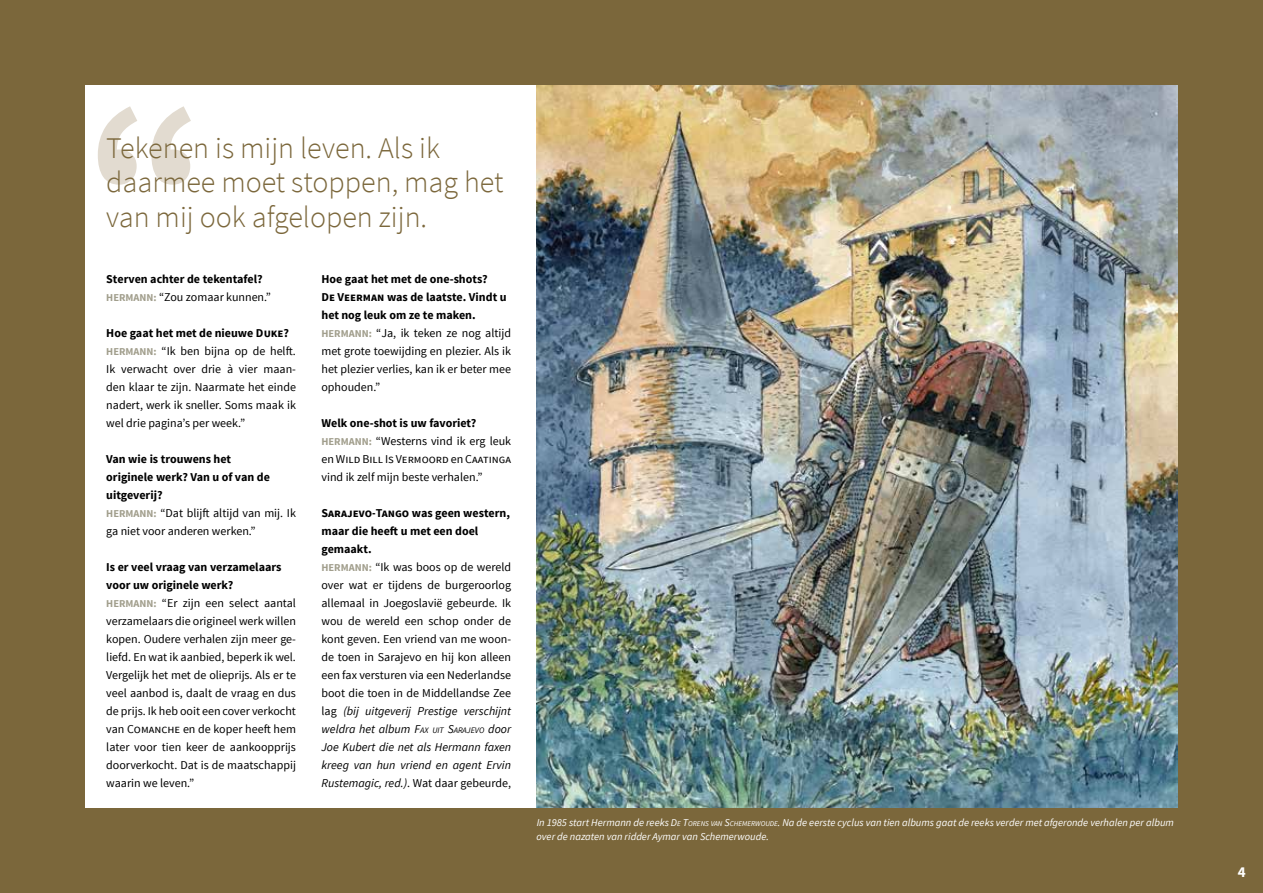
<style>
.page{position:relative;width:1263px;height:893px;background:#7b673b}
.page>*{position:absolute;margin:0;border:0;box-sizing:border-box;transform-origin:0 0}
.t1{font:300 30px/34.5px "Source Sans Pro";color:#7b673b}
.t2{font:700 15px "Source Sans Pro";color:#fff}
.t3{font:12px/18px "Source Sans Pro";color:#000}
.t4{font:700 12px/18px "Source Sans Pro";color:#000}
.t5{font:italic 10.5px/13.5px "Source Sans Pro";color:#fff}
.s1{font-size:10.5px;color:#a19e8c}
.s2{font-weight:400}
.s3{font-weight:700}
.s4{font-weight:700;font-size:10.5px;color:#a19e8c}
.s5{font-style:italic}
.s6{font-style:italic;font-size:8.4px}
.s7{font-style:inherit}
.s8{font-size:7.35px}
</style>
<div class="page">
<div style="left:85px;top:85px;width:1093px;height:723px;background:#fff"></div>
<svg style="left:98px;top:106px;width:93px;height:79px"></svg>
<img style="left:537px;top:85px;width:641px;height:723px">
<h1 class="t1" style="left:106px;top:131px;width:399px">Tekenen is mijn leven. Als ik daarmee moet stoppen, mag het van mij ook afgelopen zijn.</h1>
<p class="t4" style="left:106px;top:270px;width:166px">Sterven achter de tekentafel? <span class="s1">hermann:</span> <span class="s2">“Zou zomaar kunnen.”</span></p>
<p class="t3" style="left:106px;top:324px;width:191px"><span class="s3">Hoe gaat het met de nieuwe Duke? </span><span class="s4">hermann:</span> “Ik ben bijna op de helft.<br>Ik verwacht over drie à vier maan&shy;den klaar te zijn. Naarmate het einde nadert, werk ik sneller. Soms maak ik wel drie pagina’s per week.”</p>
<p class="t4" style="left:106px;top:450px;width:191px">Van wie is trouwens het<br>originele werk? Van u of van de uitgeverij?<br><span class="s1">hermann:</span> <span class="s2">“Dat blijft altijd van mij. Ik ga niet voor anderen werken.”</span></p>
<p class="t3" style="left:106px;top:558px;width:191px"><span class="s3">Is er veel vraag van verzamelaars voor uw originele werk?<br></span><span class="s4">hermann:</span> “Er zijn een select aantal verzamelaars die origineel werk willen kopen. Oudere verhalen zijn meer ge&shy;liefd. En wat ik aanbied, beperk ik wel.<br>Vergelijk het met de olieprijs. Als er te veel aanbod is, daalt de vraag en dus de prijs. Ik heb ooit een cover verkocht van Comanche en de koper heeft hem later voor tien keer de aankoopprijs doorverkocht. Dat is de maatschappij waarin we leven.”</p>
<p class="t3" style="left:321px;top:270px;width:191px"><span class="s3">Hoe gaat het met de one-shots?<br>De Veerman was de laatste. Vindt u het nog leuk om ze te maken. </span><span class="s4">hermann:</span> “Ja, ik teken ze nog altijd met grote toewijding en plezier. Als ik het plezier verlies, kan ik er beter mee ophouden.”</p>
<p class="t3" style="left:321px;top:414px;width:191px"><span class="s3">Welk one-shot is uw favoriet? </span><span class="s4">hermann:</span> “Westerns vind ik erg leuk en Wild Bill Is Vermoord en Caatinga vind ik zelf mijn beste verhalen.”</p>
<p class="t3" style="left:321px;top:504px;width:191px"><span class="s3">Sarajevo-Tango was geen western, maar die heeft u met een doel gemaakt.<br></span><span class="s4">hermann:</span> “Ik was boos op de wereld over wat er tijdens de burgeroorlog allemaal in Joegoslavië gebeurde. Ik wou de wereld een schop onder de kont geven. Een vriend van me woon&shy;de toen in Sarajevo en hij kon alleen een fax versturen via een Nederlandse boot die toen in de Middellandse Zee lag <span class="s5">(bij uitgeverij Prestige verschijnt weldra het album</span> <span class="s5">F</span><span class="s6">AX UIT</span> <span class="s5">S</span><span class="s6">ARAJEVO</span> <span class="s5">door Joe Kubert die net als Hermann faxen kreeg van hun vriend en agent Ervin Rustemagic, red.)</span>. Wat daar gebeurde,</p>
<p class="t5" style="left:537px;top:816px;width:639px">In 1985 start Hermann de reeks <span class="s7">D</span><span class="s8">E</span> <span class="s7">T</span><span class="s8">ORENS VAN</span> <span class="s7">S</span><span class="s8">CHEMERWOUDE</span>. Na de eerste cyclus van tien albums gaat de reeks verder met afgeronde verhalen per album over de nazaten van ridder Aymar van Schemerwoude.</p>
<p class="t2" style="left:1238px;top:863px;width:9px">4</p>
</div>
